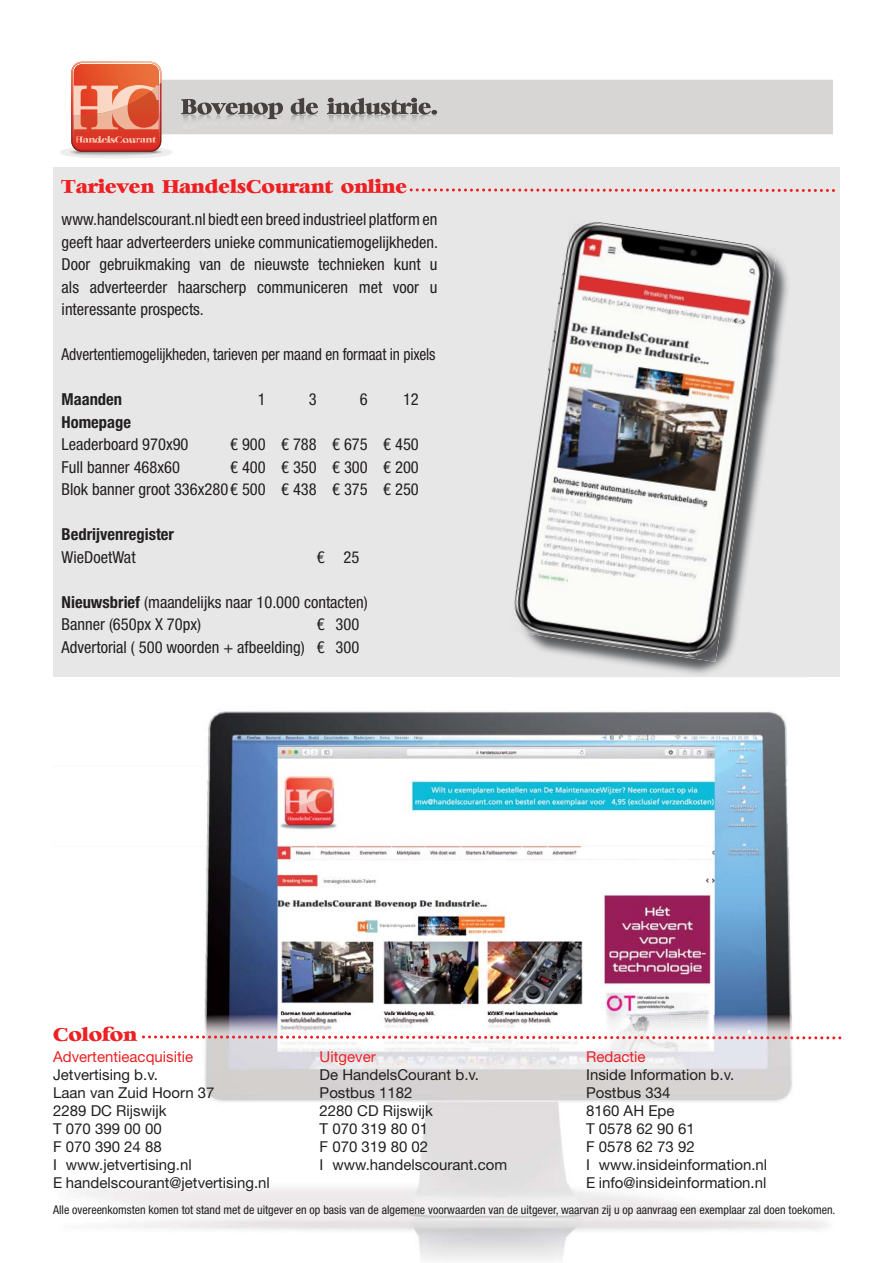
<style>
.page{position:relative;width:893px;height:1263px;background:#fff}
.page>*{position:absolute;margin:0;border:0;box-sizing:border-box;transform-origin:0 0}
.t1{font:700 18px "Bambi";color:#ed2024}
.t2{font:condensed 16.5px/22.5px "Helvetica Neue LT";color:#221f1f;text-align:right}
.t3{font:condensed 16.5px "Helvetica Neue LT";color:#221f1f;scale:.94 1}
.t4{font:700 condensed 16.5px "Helvetica Neue LT";color:#221f1f}
.t5{font:15px/18px "Helvetica Neue LT";color:#221f1f}
.t6{font:15px "Helvetica Neue LT";color:#ed2024}
.t7{font:condensed 12px "Helvetica Neue LT";color:#221f1f}
.s1{font-weight:700}
</style>
<div class="page">
<img style="left:171px;top:711px;width:649px;height:549px">
<img style="left:79px;top:1015px;width:756px;height:213px">
<div style="left:60px;top:146px;width:113px;height:12px;background:#efeeee;border-radius:50%"></div>
<svg style="left:69px;top:62px;width:764px;height:94px"></svg>
<svg style="left:142px;top:1035px;width:699px;height:4px"></svg>
<div style="left:53px;top:167px;width:787px;height:510px;background:#e8e7e7"></div>
<svg style="left:410px;top:188px;width:425px;height:4px"></svg>
<img style="left:617px;top:257px;width:171px;height:417px">
<img style="left:525px;top:224px;width:252px;height:335px">
<img style="left:516px;top:527px;width:215px;height:135px">
<img style="left:90px;top:136px;width:50px;height:9px">
<p class="t1" style="left:62px;top:177px;width:347px">Tarieven HandelsCourant online</p>
<p class="t2" style="left:62px;top:210px;width:378px;text-align:justify">www.handelscourant.nl biedt een breed industrieel platform en geeft haar adverteerders unieke communicatiemogelijkheden.<br>Door gebruikmaking van de nieuwste technieken kunt u als adverteerder haarscherp communiceren met voor u interessante prospects.</p>
<p class="t3" style="left:62px;top:348px;width:399px">Advertentiemogelijkheden, tarieven per maand en formaat in pixels</p>
<p class="t4" style="left:62px;top:393px;width:62px">Maanden</p>
<p class="t2" style="left:258px;top:390px;width:9px">1</p>
<p class="t2" style="left:309px;top:390px;width:9px">3</p>
<p class="t2" style="left:360px;top:390px;width:9px">6</p>
<p class="t2" style="left:403px;top:390px;width:17px">12</p>
<p class="t4" style="left:62px;top:416px;width:71px">Homepage</p>
<p class="t2" style="left:62px;top:435px;width:128px">Leaderboard 970x90</p>
<p class="t2" style="left:230px;top:435px;width:190px">€ 900 € 788 € 675 € 450</p>
<p class="t2" style="left:62px;top:457px;width:120px">Full banner 468x60</p>
<p class="t2" style="left:62px;top:457px;width:359px">€ 400 € 350 € 300 € 200<br>Blok banner groot 336x280 € 500 € 438 € 375 € 250</p>
<p class="t4" style="left:62px;top:528px;width:114px">Bedrijvenregister</p>
<p class="t2" style="left:62px;top:547px;width:76px">WieDoetWat</p>
<p class="t2" style="left:317px;top:547px;width:44px">€ 25</p>
<p class="t2" style="left:62px;top:592px;width:308px;text-align:left"><span class="s1">Nieuwsbrief</span> (maandelijks naar 10.000 contacten)<br>Banner (650px X 70px)</p>
<p class="t2" style="left:62px;top:615px;width:299px">€ 300<br>Advertorial ( 500 woorden + afbeelding) € 300</p>
<p class="t1" style="left:53px;top:1024px;width:85px">Colofon</p>
<p class="t6" style="left:53px;top:1051px;width:142px">Advertentieacquisitie</p>
<p class="t5" style="left:53px;top:1067px;width:218px">Jetvertising b.v.<br>Laan van Zuid Hoorn 37<br>2289 DC Rijswijk<br>T 070 399 00 00<br>F 070 390 24 88<br>I www.jetvertising.nl<br>E handelscourant@jetvertising.nl</p>
<p class="t6" style="left:320px;top:1051px;width:58px">Uitgever</p>
<p class="t5" style="left:320px;top:1067px;width:189px">De HandelsCourant b.v.<br>Postbus 1182<br>2280 CD Rijswijk<br>T 070 319 80 01<br>F 070 319 80 02<br>I www.handelscourant.com</p>
<p class="t6" style="left:586px;top:1051px;width:61px">Redactie</p>
<p class="t5" style="left:586px;top:1067px;width:183px">Inside Information b.v.<br>Postbus 334<br>8160 AH Epe<br>T 0578 62 90 61<br>F 0578 62 73 92<br>I www.insideinformation.nl<br>E info@insideinformation.nl</p>
<p class="t7" style="left:53px;top:1205px;width:784px">Alle overeenkomsten komen tot stand met de uitgever en op basis van de algemene voorwaarden van de uitgever, waarvan zij u op aanvraag een exemplaar zal doen toekomen.</p>
</div>
